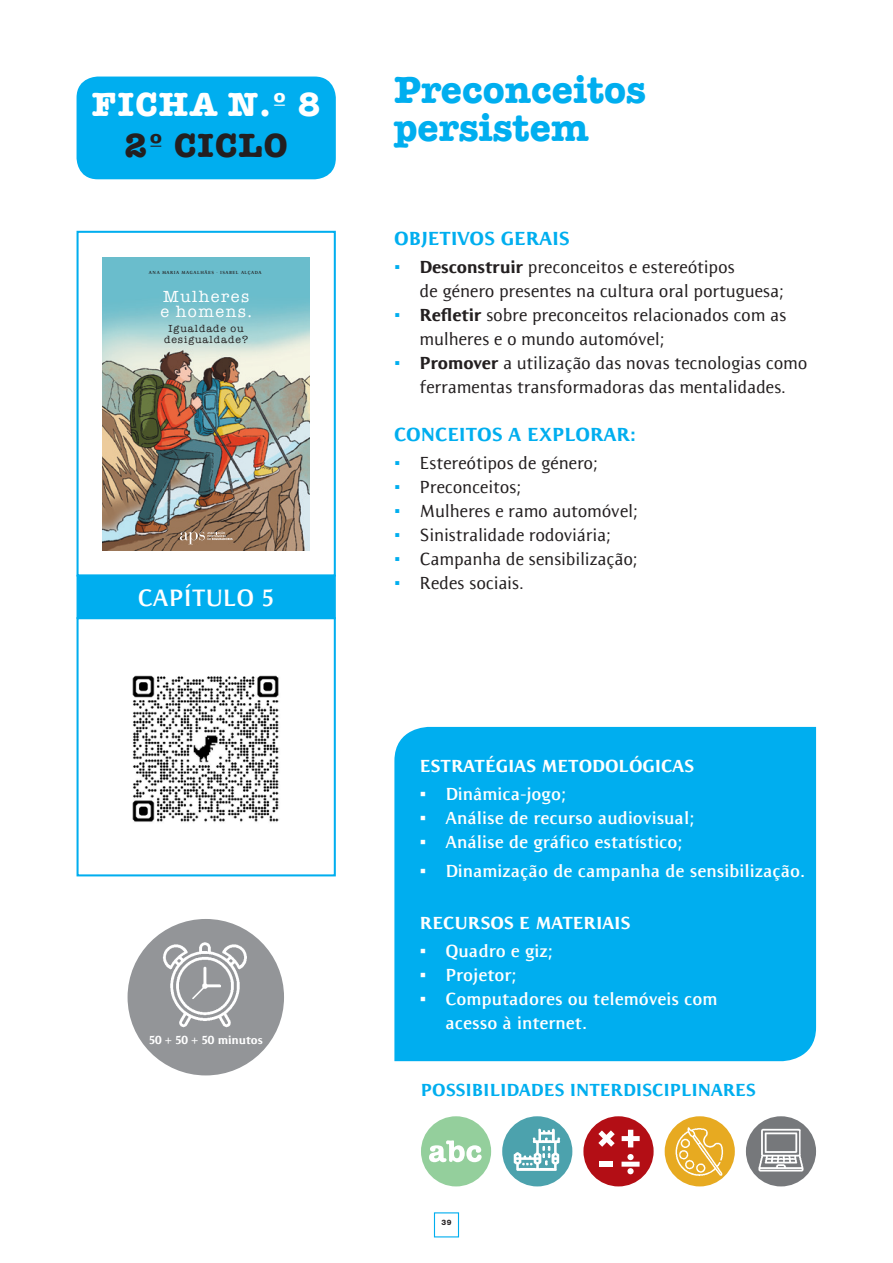
<style>
.page{position:relative;width:893px;height:1263px;background:#fff}
.page>*{position:absolute;margin:0;border:0;box-sizing:border-box;transform-origin:0 0}
.t1{font:700 39px/37.5px "American Typewriter";color:#00aeef}
.t2{font:700 34.5px "American Typewriter";color:#fff}
.t3{font:700 34.5px "American Typewriter";color:#231f20}
.t4{font:700 24.45px "Resavska Sans ITC Std";color:#fff}
.t5{font:900 19.5px "Resavska Sans ITC Std";color:#00aeef}
.t6{font:500 18px/24px "Resavska Sans ITC Std";letter-spacing:-.015em;color:#231f20}
.t7{font:700 18px/24px "Resavska Sans ITC Std";color:#fff}
.t8{font:900 18px "Resavska Sans ITC Std";color:#fff}
.t9{font:900 18px "Resavska Sans ITC Std";color:#00aeef}
.t10{font:16.65px/14.7px "American Typewriter";letter-spacing:.09em;color:#fff}
.t11{font:900 12px "Resavska Sans ITC Std";letter-spacing:-.01em;color:#fff}
.t12{font:10.65px/11.1px "American Typewriter";letter-spacing:.09em;color:#231f20;text-align:center}
.t13{font:800 7.5px "Helvetica Neue";color:#231f20}
.t14{font:700 4.5px "Resavska ITC Std";letter-spacing:.13em;color:#231f20}
.s1{color:#00aeef}
.s2{font-weight:900}
</style>
<div class="page">
<div style="left:434px;top:1212px;width:25px;height:25px;border:1px solid #00aeef"></div>
<div style="left:394px;top:727px;width:422px;height:334px;background:#00aeef"></div>
<div style="left:77px;top:77px;width:259px;height:102px;background:#00aeef;border-radius:21px"></div>
<img style="left:102px;top:257px;width:208px;height:293px">
<svg style="left:180px;top:531px;width:52px;height:13px"></svg>
<div style="left:77px;top:231px;width:259px;height:345px;border:2px solid #00aeef"></div>
<div style="left:77px;top:617px;width:259px;height:259px;border:2px solid #00aeef"></div>
<div style="left:78px;top:576px;width:257px;height:42px;background:#00aeef"></div>
<div style="left:77px;top:575px;width:259px;height:44px;border:2px solid #00aeef"></div>
<div style="left:128px;top:919px;width:156px;height:156px;background:#939598;border-radius:50%"></div>
<img style="left:163px;top:942px;width:84px;height:85px">
<div style="left:665px;top:1116px;width:70px;height:70px;background:#e7aa21;border-radius:50%"></div>
<img style="left:674px;top:1124px;width:52px;height:54px">
<div style="left:502px;top:1116px;width:70px;height:70px;background:#4ca2ad;border-radius:50%"></div>
<img style="left:513px;top:1129px;width:47px;height:42px">
<div style="left:746px;top:1116px;width:70px;height:70px;background:#76787b;border-radius:50%"></div>
<img style="left:758px;top:1128px;width:46px;height:44px">
<div style="left:421px;top:1116px;width:70px;height:70px;background:#94cf9c;border-radius:50%"></div>
<svg style="left:429px;top:1140px;width:53px;height:22px"></svg>
<div style="left:583px;top:1116px;width:71px;height:70px;background:#b30e15;border-radius:50%"></div>
<svg style="left:621px;top:1154px;width:19px;height:20px"></svg>
<svg style="left:598px;top:1130px;width:42px;height:17px"></svg>
<svg style="left:600px;top:1161px;width:13px;height:6px"></svg>
<img style="left:132px;top:675px;width:147px;height:147px">
<h2 class="t2" style="left:92px;top:75px;width:230px">Ficha n.º 8</h2>
<h2 class="t3" style="left:125px;top:115px;width:97px">2º Ciclo</h2>
<p class="t14" style="left:149px;top:269px;width:114px">ANA MARIA MAGALHÃES · ISABEL ALÇADA</p>
<p class="t10" style="left:160px;top:289px;width:93px">Mulheres e homens.</p>
<p class="t12" style="left:164px;top:322px;width:86px">Igualdade ou desigualdade?</p>
<h3 class="t4" style="left:138px;top:583px;width:138px">CAPÍTULO 5</h3>
<p class="t11" style="left:149px;top:1033px;width:116px">50 + 50 + 50 MINUTOS</p>
<h1 class="t1" style="left:394px;top:70px;width:254px">Preconceitos persistem</h1>
<p class="t5" style="left:394px;top:226px;width:177px">OBJETIVOS GERAIS</p>
<p class="t6" style="left:420px;top:255px;width:366px;text-indent:-26px"><span class="s1">•</span> <span class="s2">DESCONSTRUIR</span> preconceitos e estereótipos<br>de género presentes na cultura oral portuguesa;</p>
<p class="t6" style="left:420px;top:303px;width:368px;text-indent:-26px"><span class="s1">•</span> <span class="s2">REFLETIR</span> sobre preconceitos relacionados com as mulheres e o mundo automóvel;</p>
<p class="t6" style="left:394px;top:351px;width:415px;text-align:center"><span class="s1">•</span> <span class="s2">PROMOVER</span> a utilização das novas tecnologias como ferramentas transformadoras das mentalidades.</p>
<p class="t5" style="left:394px;top:423px;width:244px">CONCEITOS A EXPLORAR:</p>
<p class="t6" style="left:394px;top:451px;width:206px"><span class="s1">•</span> Estereótipos de género;</p>
<p class="t6" style="left:394px;top:475px;width:129px"><span class="s1">•</span> Preconceitos;</p>
<p class="t6" style="left:394px;top:499px;width:245px"><span class="s1">•</span> Mulheres e ramo automóvel;</p>
<p class="t6" style="left:394px;top:523px;width:219px"><span class="s1">•</span> Sinistralidade rodoviária;</p>
<p class="t6" style="left:394px;top:547px;width:245px"><span class="s1">•</span> Campanha de sensibilização;</p>
<p class="t6" style="left:394px;top:571px;width:132px"><span class="s1">•</span> Redes sociais.</p>
<p class="t8" style="left:420px;top:755px;width:276px">ESTRATÉGIAS METODOLÓGICAS</p>
<p class="t7" style="left:420px;top:782px;width:148px">• Dinâmica-jogo;</p>
<p class="t7" style="left:420px;top:806px;width:276px">• Análise de recurso audiovisual;</p>
<p class="t7" style="left:420px;top:830px;width:264px">• Análise de gráfico estatístico;</p>
<p class="t7" style="left:420px;top:858px;width:387px">• Dinamização de campanha de sensibilização.</p>
<p class="t8" style="left:420px;top:912px;width:212px">RECURSOS E MATERIAIS</p>
<p class="t7" style="left:420px;top:939px;width:134px">• Quadro e giz;</p>
<p class="t7" style="left:420px;top:963px;width:98px">• Projetor;</p>
<p class="t7" style="left:445px;top:987px;width:274px;text-indent:-26px">• Computadores ou telemóveis com acesso à internet.</p>
<p class="t9" style="left:421px;top:1079px;width:336px">POSSIBILIDADES INTERDISCIPLINARES</p>
<p class="t13" style="left:441px;top:1218px;width:12px">39</p>
</div>
